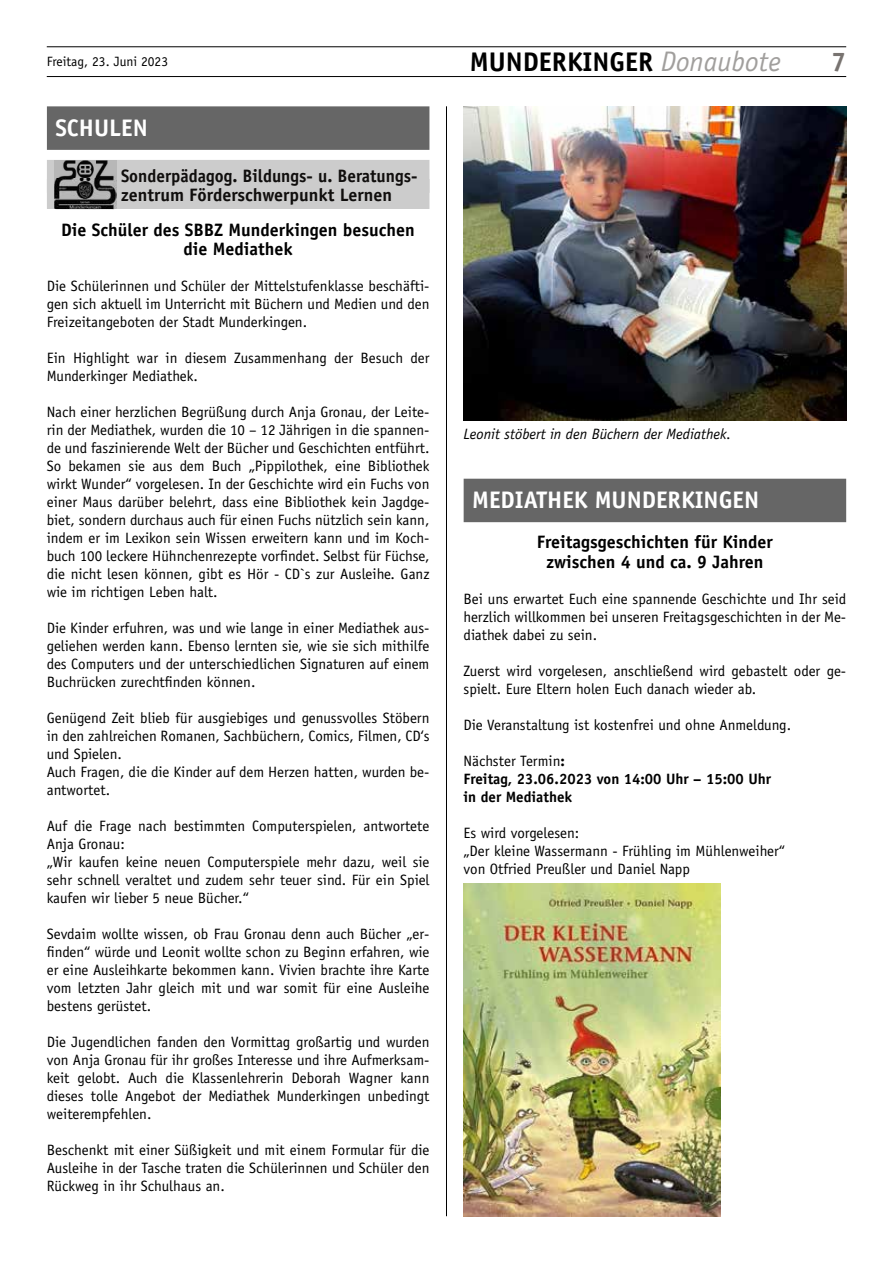
<style>
.page{position:relative;width:893px;height:1263px;background:#fff}
.page>*{position:absolute;margin:0;border:0;box-sizing:border-box;transform-origin:0 0}
.t1{font:700 27px "Officina Sans";color:#000}
.t2{font:700 27px "Officina Sans";color:#787370}
.t3{font:700 24px "Officina Sans";color:#fff}
.t4{font:700 18px/19.5px "Officina Sans";color:#000;text-align:center}
.t5{font:700 18px/19.5px "Officina Sans";color:#100e0d;scale:.96 1}
.t6{font:15px/18px "Officina Sans";color:#000;text-align:justify}
.t7{font:700 15px/18px "Officina Sans";color:#000}
.t8{font:italic 15px "Officina Sans";color:#000}
.t9{font:13.5px "Officina Sans";color:#000}
.s1{font-weight:400;font-style:italic;font-size:28.35px;color:#a19f9d}
.s2{font-weight:400}
</style>
<div class="page">
<hr style="left:47px;top:76px;width:799px;height:1px;background:#000">
<hr style="left:47px;top:47px;width:799px;height:1px;background:#000">
<hr style="left:446px;top:106px;width:1px;height:1110px;background:#000">
<div style="left:47px;top:106px;width:382px;height:44px;background:#666"></div>
<div style="left:47px;top:160px;width:382px;height:33px;background:#ccc"></div>
<div style="left:47px;top:179px;width:382px;height:30px;background:#ccc"></div>
<img style="left:54px;top:160px;width:63px;height:50px">
<img style="left:463px;top:106px;width:383px;height:314px">
<div style="left:464px;top:479px;width:382px;height:43px;background:#666"></div>
<img style="left:463px;top:883px;width:258px;height:333px">
<p class="t9" style="left:47px;top:53px;width:123px">Freitag, 23. Juni 2023</p>
<h1 class="t1" style="left:470px;top:45px;width:313px">MUNDERKINGER <span class="s1">Donaubote</span></h1>
<h1 class="t2" style="left:831px;top:45px;width:17px">7</h1>
<h2 class="t3" style="left:55px;top:112px;width:94px">Schulen</h2>
<p class="t5" style="left:121px;top:166px;width:310px">Sonderpädagog. Bildungs- u. Beratungs&shy;zentrum Förderschwerpunkt Lernen</p>
<p class="t4" style="left:61px;top:220px;width:355px">Die Schüler des SBBZ Munderkingen besuchen die Mediathek</p>
<p class="t6" style="left:47px;top:277px;width:384px">Die Schülerinnen und Schüler der Mittelstufenklasse beschäfti&shy;gen sich aktuell im Unterricht mit Büchern und Medien und den Freizeitangeboten der Stadt Munderkingen.</p>
<p class="t6" style="left:47px;top:349px;width:384px">Ein Highlight war in diesem Zusammenhang der Besuch der<br>Munderkinger Mediathek.</p>
<p class="t6" style="left:47px;top:403px;width:384px">Nach einer herzlichen Begrüßung durch Anja Gronau, der Leite&shy;rin der Mediathek, wurden die 10 – 12 Jährigen in die spannen&shy;de und faszinierende Welt der Bücher und Geschichten entführt.<br>So bekamen sie aus dem Buch „Pippilothek, eine Bibliothek wirkt Wunder“ vorgelesen. In der Geschichte wird ein Fuchs von einer Maus darüber belehrt, dass eine Bibliothek kein Jagdge&shy;biet, sondern durchaus auch für einen Fuchs nützlich sein kann, indem er im Lexikon sein Wissen erweitern kann und im Koch&shy;buch 100 leckere Hühnchenrezepte vorfindet. Selbst für Füchse, die nicht lesen können, gibt es Hör - CD`s zur Ausleihe. Ganz wie im richtigen Leben halt.</p>
<p class="t6" style="left:47px;top:619px;width:384px">Die Kinder erfuhren, was und wie lange in einer Mediathek aus&shy;geliehen werden kann. Ebenso lernten sie, wie sie sich mithilfe des Computers und der unterschiedlichen Signaturen auf einem Buchrücken zurechtfinden können.</p>
<p class="t6" style="left:47px;top:709px;width:384px;text-align:left">Genügend Zeit blieb für ausgiebiges und genussvolles Stöbern in den zahlreichen Romanen, Sachbüchern, Comics, Filmen, CD‘s und Spielen.<br>Auch Fragen, die die Kinder auf dem Herzen hatten, wurden be&shy;antwortet.</p>
<p class="t6" style="left:47px;top:817px;width:384px;text-align:left">Auf die Frage nach bestimmten Computerspielen, antwortete Anja Gronau:<br>„Wir kaufen keine neuen Computerspiele mehr dazu, weil sie sehr schnell veraltet und zudem sehr teuer sind. Für ein Spiel kaufen wir lieber 5 neue Bücher.“</p>
<p class="t6" style="left:47px;top:925px;width:384px">Sevdaim wollte wissen, ob Frau Gronau denn auch Bücher „er&shy;finden“ würde und Leonit wollte schon zu Beginn erfahren, wie er eine Ausleihkarte bekommen kann. Vivien brachte ihre Karte vom letzten Jahr gleich mit und war somit für eine Ausleihe bestens gerüstet.</p>
<p class="t6" style="left:47px;top:1033px;width:384px">Die Jugendlichen fanden den Vormittag großartig und wurden von Anja Gronau für ihr großes Interesse und ihre Aufmerksam&shy;keit gelobt. Auch die Klassenlehrerin Deborah Wagner kann dieses tolle Angebot der Mediathek Munderkingen unbedingt weiterempfehlen.</p>
<p class="t6" style="left:47px;top:1141px;width:384px">Beschenkt mit einer Süßigkeit und mit einem Formular für die Ausleihe in der Tasche traten die Schülerinnen und Schüler den Rückweg in ihr Schulhaus an.</p>
<p class="t8" style="left:463px;top:425px;width:269px">Leonit stöbert in den Büchern der Mediathek.</p>
<h2 class="t3" style="left:472px;top:485px;width:289px">Mediathek Munderkingen</h2>
<p class="t4" style="left:537px;top:532px;width:237px">Freitagsgeschichten für Kinder zwischen 4 und ca. 9 Jahren</p>
<p class="t6" style="left:463px;top:589px;width:384px">Bei uns erwartet Euch eine spannende Geschichte und Ihr seid herzlich willkommen bei unseren Freitagsgeschichten in der Me&shy;diathek dabei zu sein.</p>
<p class="t6" style="left:463px;top:661px;width:384px">Zuerst wird vorgelesen, anschließend wird gebastelt oder ge&shy;spielt. Eure Eltern holen Euch danach wieder ab.</p>
<p class="t6" style="left:463px;top:715px;width:329px">Die Veranstaltung ist kostenfrei und ohne Anmeldung.</p>
<p class="t7" style="left:463px;top:751px;width:309px"><span class="s2">Nächster Termin</span>:<br>Freitag, 23.06.2023 von 14:00 Uhr – 15:00 Uhr in der Mediathek</p>
<p class="t6" style="left:463px;top:823px;width:323px;text-align:left">Es wird vorgelesen:<br>„Der kleine Wassermann - Frühling im Mühlenweiher“ von Otfried Preußler und Daniel Napp</p>
</div>
